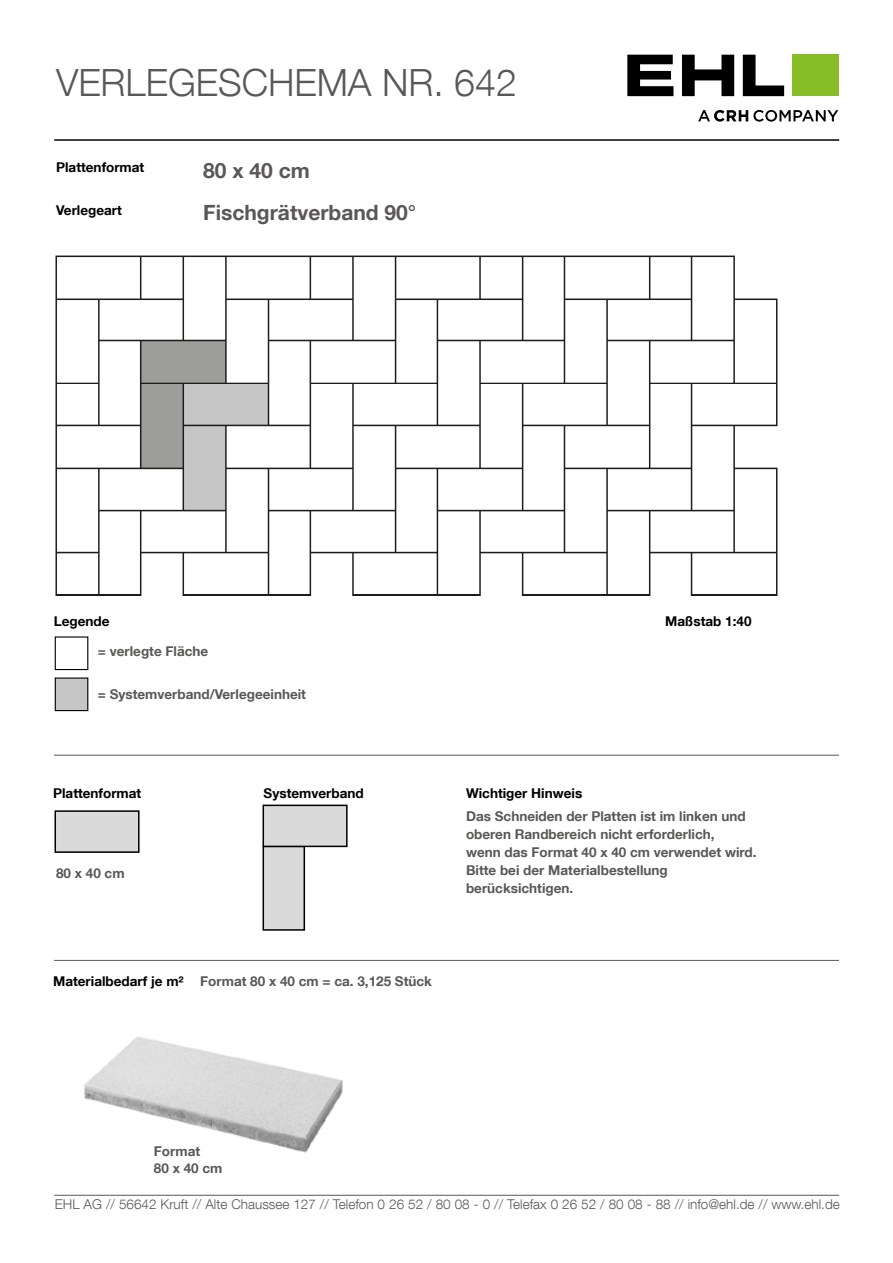
<style>
.page{position:relative;width:893px;height:1263px;background:#fff}
.page>*{position:absolute;margin:0;border:0;box-sizing:border-box;transform-origin:0 0}
.t1{font:300 37.5px "Helvetica Neue LT Com";color:#595857}
.t2{font:700 21px "Helvetica Neue LT Com";color:#595857}
.t3{font:700 13.5px/18px "Helvetica Neue LT Com";color:#595857}
.t4{font:300 13.5px "Helvetica Neue LT Com";color:#595857}
.t5{font:700 13.5px "Helvetica Neue LT Com";color:#000}
.s1{color:#000}
</style>
<div class="page">
<hr style="left:54px;top:139px;width:785px;height:2px;background:#000">
<svg style="left:627px;top:55px;width:46px;height:41px"></svg>
<svg style="left:682px;top:55px;width:52px;height:41px"></svg>
<svg style="left:743px;top:55px;width:41px;height:41px"></svg>
<div style="left:793px;top:55px;width:46px;height:41px;background:#86bc25"></div>
<svg style="left:698px;top:110px;width:140px;height:12px"></svg>
<hr style="left:54px;top:1195px;width:785px;height:1px;background:#595857">
<img style="left:55px;top:255px;width:723px;height:341px">
<div style="left:55px;top:636px;width:33px;height:34px;border:1px solid #000"></div>
<div style="left:55px;top:678px;width:33px;height:32px;background:#c6c6c6"></div>
<div style="left:55px;top:677px;width:33px;height:34px;border:1px solid #000"></div>
<hr style="left:54px;top:960px;width:785px;height:1px;background:#595857">
<hr style="left:54px;top:755px;width:785px;height:1px;background:#595857">
<div style="left:55px;top:811px;width:84px;height:41px;background:#dadada"></div>
<div style="left:55px;top:810px;width:85px;height:43px;border:2px solid #000"></div>
<img style="left:84px;top:1036px;width:259px;height:117px">
<div style="left:263px;top:846px;width:41px;height:84px;background:#dadada"></div>
<div style="left:263px;top:846px;width:42px;height:85px;border:2px solid #000"></div>
<div style="left:263px;top:805px;width:84px;height:41px;background:#dadada"></div>
<div style="left:263px;top:805px;width:85px;height:42px;border:2px solid #000"></div>
<h1 class="t1" style="left:56px;top:59px;width:462px">VERLEGESCHEMA NR. 642</h1>
<p class="t5" style="left:56px;top:159px;width:90px">Plattenformat</p>
<p class="t5" style="left:56px;top:201px;width:67px">Verlegeart</p>
<h2 class="t2" style="left:203px;top:157px;width:108px">80 x 40 cm</h2>
<h2 class="t2" style="left:203px;top:199px;width:215px">Fischgrätverband 90°</h2>
<p class="t5" style="left:54px;top:613px;width:57px">Legende</p>
<p class="t3" style="left:98px;top:642px;width:112px">= verlegte Fläche</p>
<p class="t3" style="left:98px;top:685px;width:210px">= Systemverband/Verlegeeinheit</p>
<p class="t5" style="left:53px;top:784px;width:90px">Plattenformat</p>
<p class="t5" style="left:264px;top:784px;width:102px">Systemverband</p>
<p class="t5" style="left:466px;top:784px;width:118px">Wichtiger Hinweis</p>
<p class="t5" style="left:665px;top:613px;width:88px">Maßstab 1:40</p>
<p class="t3" style="left:56px;top:864px;width:70px">80 x 40 cm</p>
<p class="t3" style="left:53px;top:972px;width:380px"><span class="s1">Materialbedarf je m²</span> Format 80 x 40 cm = ca. 3,125 Stück</p>
<p class="t3" style="left:466px;top:807px;width:292px">Das Schneiden der Platten ist im linken und oberen Randbereich nicht erforderlich,<br>wenn das Format 40 x 40 cm verwendet wird.<br>Bitte bei der Materialbestellung berücksichtigen.</p>
<p class="t3" style="left:154px;top:1143px;width:70px;line-height:16.5px">Format<br>80 x 40 cm</p>
<p class="t4" style="left:55px;top:1196px;width:786px">EHL AG // 56642 Kruft // Alte Chaussee 127 // Telefon 0 26 52 / 80 08 - 0 // Telefax 0 26 52 / 80 08 - 88 // info@ehl.de // www.ehl.de</p>
</div>
